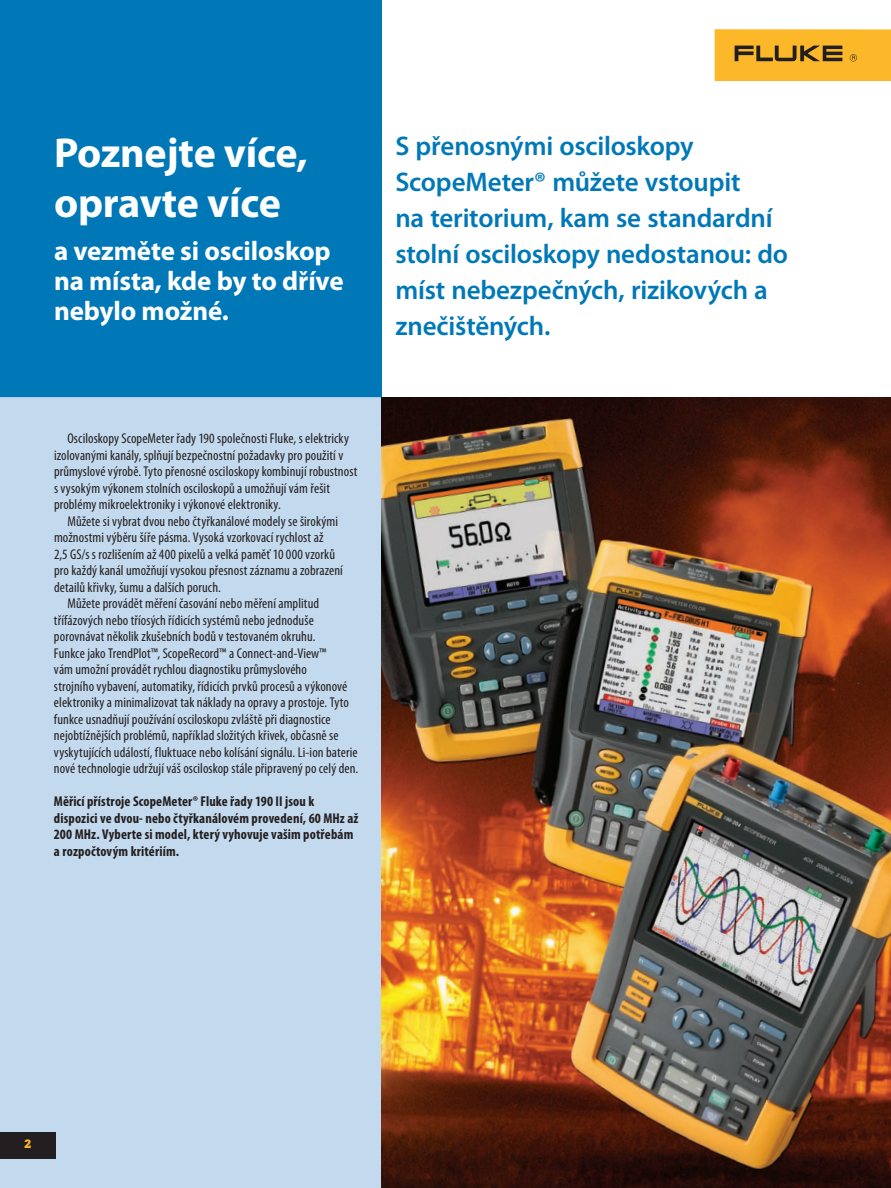
<style>
.page{position:relative;width:891px;height:1188px;background:#fff}
.page>*{position:absolute;margin:0;border:0;box-sizing:border-box;transform-origin:0 0}
.t1{font:700 42px/50.4px "Myriad Pro";letter-spacing:-.005em;color:#fff}
.t2{font:600 27px/36px "Myriad Pro";letter-spacing:-.01em;color:#0078b7}
.t3{font:700 27px/30px "Myriad Pro";letter-spacing:-.005em;color:#fff}
.t4{font:condensed 14.25px/16.5px "Myriad Pro";letter-spacing:.005em;color:#231f20}
.t5{font:700 condensed 14.25px/16.5px "Myriad Pro";letter-spacing:.01em;color:#231f20}
.t6{font:700 12px "Boton Pro";color:#fcb828}
</style>
<div class="page">
<div style="left:0;top:0;width:382px;height:398px;background:#0078b7"></div>
<div style="left:0;top:398px;width:382px;height:790px;background:#c3d9ed"></div>
<img style="left:382px;top:398px;width:509px;height:790px">
<div style="left:715px;top:29px;width:176px;height:52px;background:#fcb828"></div>
<svg style="left:735px;top:46px;width:107px;height:15px"></svg>
<svg style="left:850px;top:54px;width:7px;height:7px"></svg>
<div style="left:0;top:1132px;width:55px;height:27px;background:#231f20"></div>
<h1 class="t1" style="left:54px;top:131px;width:255px">Poznejte více, opravte více</h1>
<h2 class="t3" style="left:54px;top:239px;width:291px">a vezměte si osciloskop na místa, kde by to dříve nebylo možné.</h2>
<p class="t4" style="left:54px;top:432px;width:305px;text-indent:13px">Osciloskopy ScopeMeter řady 190 společnosti Fluke, s elektricky izolovanými kanály, splňují bezpečnostní požadavky pro použití v průmyslové výrobě. Tyto přenosné osciloskopy kombinují robustnost s vysokým výkonem stolních osciloskopů a umožňují vám řešit problémy mikroelektroniky i výkonové elektroniky.</p>
<p class="t4" style="left:68px;top:514px;width:272px">Můžete si vybrat dvou nebo čtyřkanálové modely se širokými</p>
<p class="t4" style="left:54px;top:531px;width:271px">možnostmi výběru šíře pásma. Vysoká vzorkovací rychlost až</p>
<p class="t4" style="left:54px;top:547px;width:283px">2,5 GS/s s rozlišením až 400 pixelů a velká paměť 10 000 vzorků</p>
<p class="t4" style="left:54px;top:564px;width:290px">pro každý kanál umožňují vysokou přesnost záznamu a zobrazení</p>
<p class="t4" style="left:54px;top:580px;width:168px">detailů křivky, šumu a dalších poruch.</p>
<p class="t4" style="left:68px;top:597px;width:253px">Můžete provádět měření časování nebo měření amplitud</p>
<p class="t4" style="left:54px;top:613px;width:261px">třífázových nebo tříosých řídicích systémů nebo jednoduše</p>
<p class="t4" style="left:54px;top:630px;width:263px">porovnávat několik zkušebních bodů v testovaném okruhu.</p>
<p class="t4" style="left:54px;top:646px;width:274px">Funkce jako TrendPlot™, ScopeRecord™ a Connect-and-View™</p>
<p class="t4" style="left:54px;top:663px;width:254px">vám umožní provádět rychlou diagnostiku průmyslového</p>
<p class="t4" style="left:54px;top:679px;width:295px">strojního vybavení, automatiky, řídicích prvků procesů a výkonové</p>
<p class="t4" style="left:54px;top:696px;width:296px">elektroniky a minimalizovat tak náklady na opravy a prostoje. Tyto</p>
<p class="t4" style="left:54px;top:712px;width:278px">funkce usnadňují používání osciloskopu zvláště při diagnostice</p>
<p class="t4" style="left:54px;top:729px;width:286px">nejobtížnějších problémů, například složitých křivek, občasně se</p>
<p class="t4" style="left:54px;top:745px;width:305px">vyskytujících událostí, fluktuace nebo kolísání signálu. Li-ion baterie</p>
<p class="t4" style="left:54px;top:762px;width:306px">nové technologie udržují váš osciloskop stále připravený po celý den.</p>
<p class="t5" style="left:54px;top:795px;width:306px">Měřicí přístroje ScopeMeter® Fluke řady 190 II jsou k dispozici ve dvou- nebo čtyřkanálovém provedení, 60 MHz až 200 MHz. Vyberte si model, který vyhovuje vašim potřebám a rozpočtovým kritériím.</p>
<h2 class="t2" style="left:395px;top:130px;width:394px">S přenosnými osciloskopy<br>ScopeMeter® můžete vstoupit<br>na teritorium, kam se standardní stolní osciloskopy nedostanou: do míst nebezpečných, rizikových a znečištěných.</h2>
<p class="t6" style="left:24px;top:1139px;width:9px">2</p>
</div>
